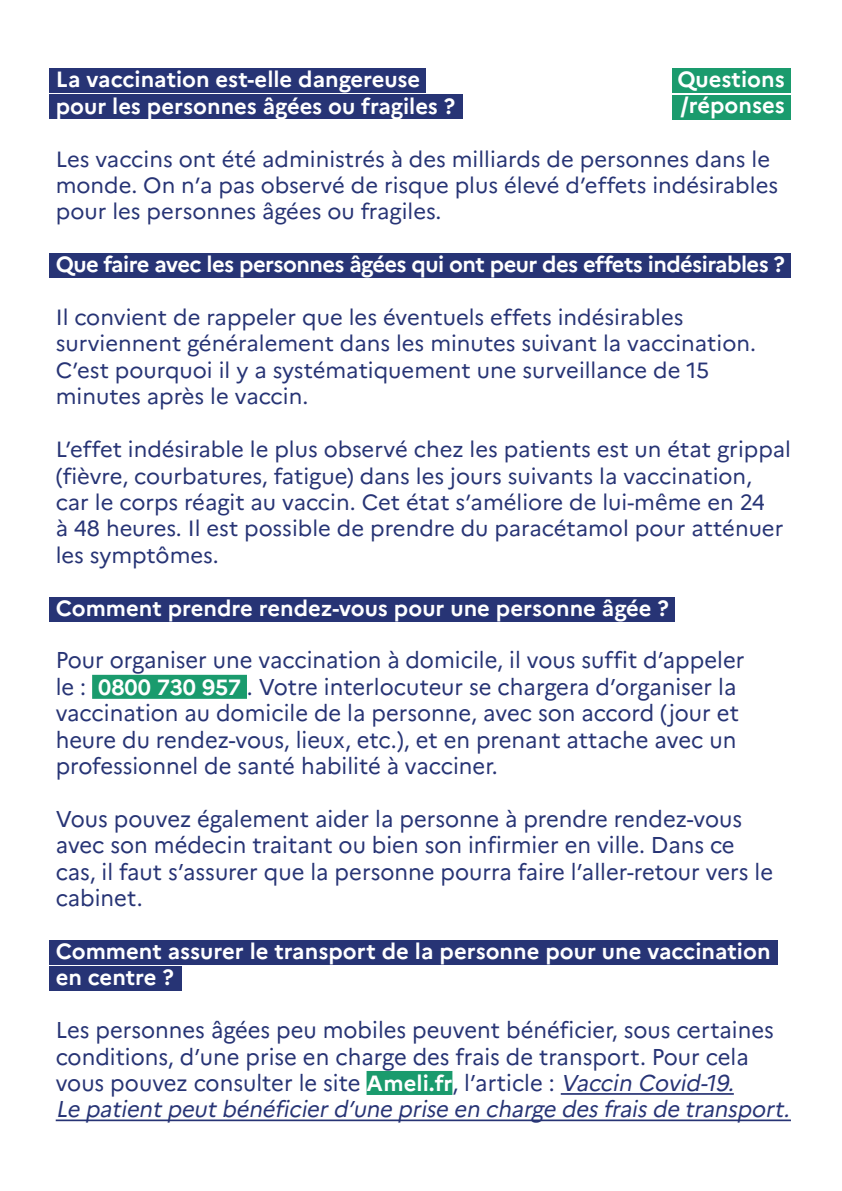
<style>
.page{position:relative;width:842px;height:1191px;background:#fff}
.page>*{position:absolute;margin:0;border:0;box-sizing:border-box;transform-origin:0 0}
.t1{font:22.8px/26.4px "Marianne";color:#273475;scale:.96 1}
.t2{font:22px/26.4px "Marianne";color:#273475}
.t3{font:700 22px/26.4px "Marianne";color:#fff}
.t4{font:700 22px "Marianne";letter-spacing:-.025em;color:#fff}
.s1{font-weight:700;font-size:22px;color:#fff}
.s2{font-style:italic}
</style>
<div class="page">
<div style="left:49px;top:68px;width:377px;height:24px;background:#273475"></div>
<div style="left:49px;top:254px;width:742px;height:24px;background:#273475"></div>
<div style="left:49px;top:597px;width:626px;height:24px;background:#273475"></div>
<div style="left:49px;top:940px;width:728px;height:24px;background:#273475"></div>
<div style="left:49px;top:95px;width:414px;height:24px;background:#273475"></div>
<div style="left:49px;top:966px;width:132px;height:25px;background:#273475"></div>
<div style="left:92px;top:675px;width:155px;height:24px;background:#1a9b6d"></div>
<div style="left:367px;top:1071px;width:85px;height:24px;background:#1a9b6d"></div>
<hr style="left:561px;top:1093px;width:173px;height:1px;background:#273475">
<hr style="left:56px;top:1119px;width:735px;height:2px;background:#273475">
<div style="left:672px;top:68px;width:119px;height:24px;background:#1a9b6d"></div>
<div style="left:672px;top:95px;width:119px;height:24px;background:#1a9b6d"></div>
<p class="t3" style="left:56px;top:66px;width:401px">La vaccination est-elle dangereuse pour les personnes âgées ou fragiles ?</p>
<p class="t2" style="left:56px;top:145px;width:724px">Les vaccins ont été administrés à des milliards de personnes dans le monde. On n’a pas observé de risque plus élevé d’effets indésirables pour les personnes âgées ou fragiles.</p>
<p class="t4" style="left:56px;top:251px;width:731px">Que faire avec les personnes âgées qui ont peur des effets indésirables ?</p>
<p class="t2" style="left:56px;top:304px;width:702px">Il convient de rappeler que les éventuels effets indésirables surviennent généralement dans les minutes suivant la vaccination.<br>C’est pourquoi il y a systématiquement une surveillance de 15 minutes après le vaccin.</p>
<p class="t2" style="left:56px;top:436px;width:737px">L’effet indésirable le plus observé chez les patients est un état grippal (fièvre, courbatures, fatigue) dans les jours suivants la vaccination, car le corps réagit au vaccin. Cet état s’améliore de lui-même en 24<br>à 48 heures. Il est possible de prendre du paracétamol pour atténuer les symptômes.</p>
<p class="t3" style="left:56px;top:594px;width:615px">Comment prendre rendez-vous pour une personne âgée ?</p>
<p class="t1" style="left:56px;top:647px;width:719px">Pour organiser une vaccination à domicile, il vous suffit d’appeler le : <span class="s1">0800 730 957</span> . Votre interlocuteur se chargera d’organiser la vaccination au domicile de la personne, avec son accord (jour et heure du rendez-vous, lieux, etc.), et en prenant attache avec un professionnel de santé habilité à vacciner.</p>
<p class="t1" style="left:56px;top:805px;width:749px">Vous pouvez également aider la personne à prendre rendez-vous avec son médecin traitant ou bien son infirmier en ville. Dans ce cas, il faut s’assurer que la personne pourra faire l’aller-retour vers le cabinet.</p>
<p class="t3" style="left:56px;top:938px;width:716px">Comment assurer le transport de la personne pour une vaccination en centre ?</p>
<p class="t1" style="left:56px;top:1016px;width:771px">Les personnes âgées peu mobiles peuvent bénéficier, sous certaines conditions, d’une prise en charge des frais de transport. Pour cela vous pouvez consulter le site <span class="s1">Ameli.fr</span>, l’article : <span class="s2">Vaccin Covid-19.<br>Le patientpeutbénéficierd’une prise en charge des frais de transport.</span></p>
<p class="t3" style="left:677px;top:67px;width:109px;line-height:25.6px">Questions /réponses</p>
</div>
